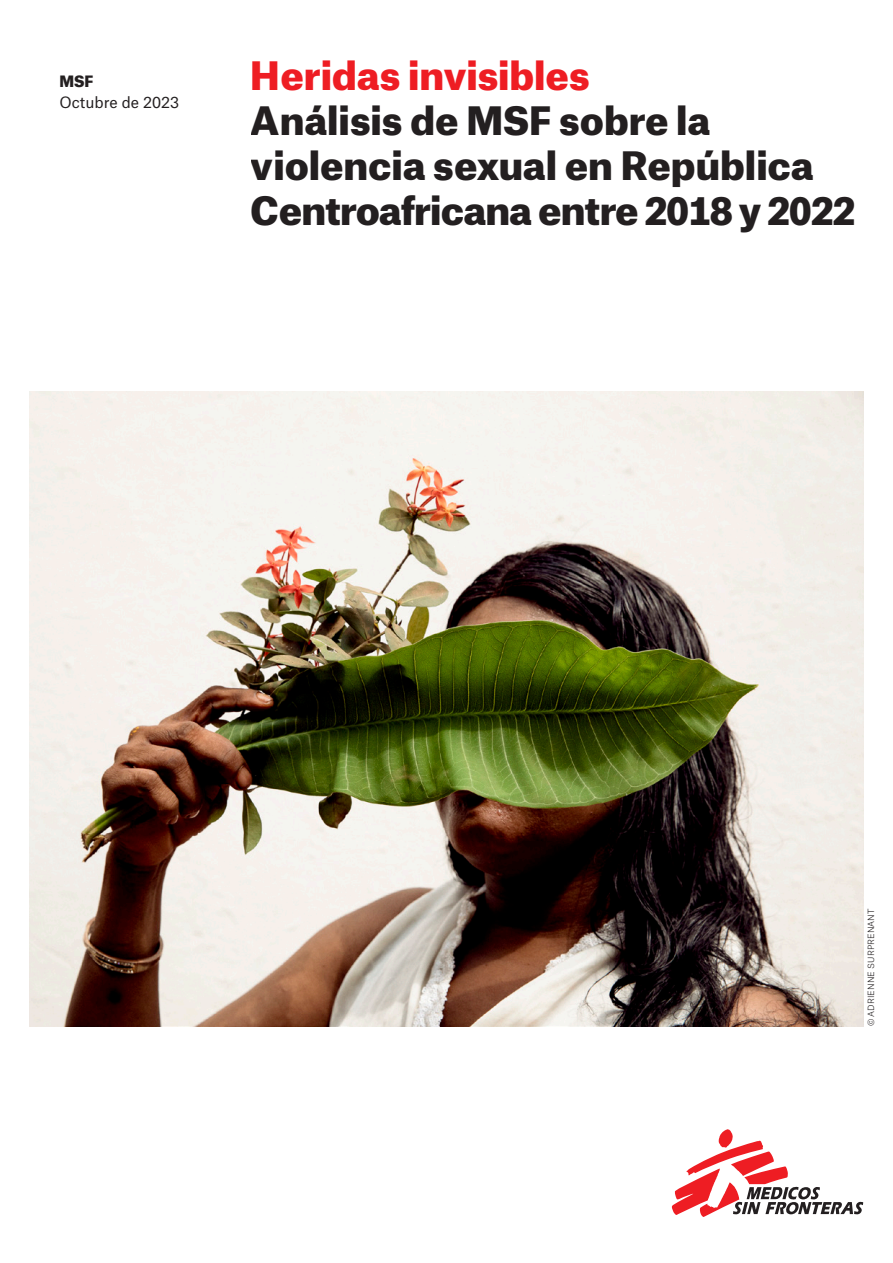
<style>
.page{position:relative;width:893px;height:1263px;background:#fff}
.page>*{position:absolute;margin:0;border:0;box-sizing:border-box;transform-origin:0 0}
.t1{font:900 37.5px/45px "Atlas Grotesk TF";letter-spacing:-.005em;color:#231f20}
.t2{font:900 37.5px "Atlas Grotesk TF";color:#ee1d23}
.t3{font:15px/21px "Atlas Grotesk TF";color:#231f20}
.Copy{font:300 8.25px "Atlas Grotesk TF";letter-spacing:.01em;color:#231f20}
.s1{font-weight:900}
</style>
<div class="page">
<img style="left:30px;top:391px;width:833px;height:635px">
<svg style="left:672px;top:1129px;width:191px;height:88px"></svg>
<p class="t3" style="left:60px;top:69px;width:121px"><span class="s1">MSF<br></span>Octubre de 2023</p>
<p class="t2" style="left:251px;top:45px;width:340px">Heridas invisibles</p>
<p class="t1" style="left:251px;top:94px;width:606px">Análisis de MSF sobre la violencia sexual en República<br>Centroafricana entre 2018 y 2022</p>
<p class="Copy" style="left:864px;top:1026px;width:119px;rotate:-90deg">© ADRIENNE SURPRENANT</p>
</div>
